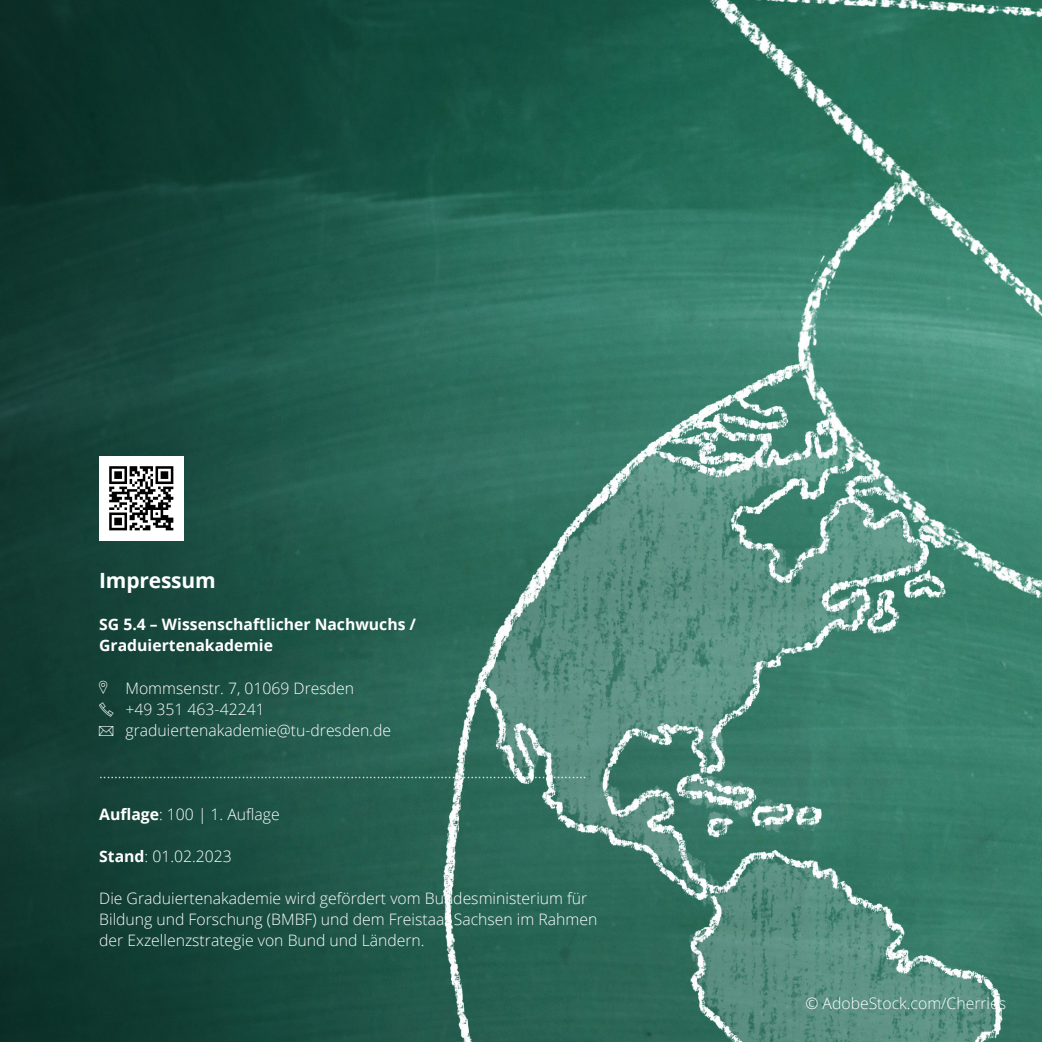
<style>
.page{position:relative;width:1042px;height:1042px;background:#fff}
.page>*{position:absolute;margin:0;border:0;box-sizing:border-box;transform-origin:0 0}
.H1_Impressum{font:700 21px "Open Sans";letter-spacing:-.01em;color:#fff}
.t1{font:300 15.75px/21px "Open Sans";color:#fff}
.t2{font:700 15.75px/21px "Open Sans";color:#fff}
.s1{font-family:"TUD Iconfont Light";font-weight:400}
.s2{font-weight:700}
</style>
<div class="page">
<img style="left:0;top:0;width:1042px;height:1042px">
<img style="left:99px;top:456px;width:85px;height:85px">
<h1 class="H1_Impressum" style="left:99px;top:566px;width:118px">Impressum</h1>
<p class="t2" style="left:99px;top:614px;width:318px">SG 5.4 – Wissenschaftlicher Nachwuchs /<br>Graduiertenakademie</p>
<p class="t1" style="left:99px;top:677px;width:293px"><span class="s1">⌖</span> Mommsenstr. 7, 01069 Dresden<br><span class="s1">℡</span> +49 351 463-42241<br><span class="s1">✉</span> graduiertenakademie@tu-dresden.de</p>
<p class="t1" style="left:99px;top:761px;width:489px">..................................................................................................................................</p>
<p class="t1" style="left:99px;top:803px;width:182px"><span class="s2">Auflage</span>: 100 | 1. Auflage</p>
<p class="t1" style="left:99px;top:845px;width:134px"><span class="s2">Stand</span>: 01.02.2023</p>
<p class="t1" style="left:99px;top:887px;width:500px">Die Graduiertenakademie wird gefördert vom Bundesministerium für<br>Bildung und Forschung (BMBF) und dem Freistaat Sachsen im Rahmen der Exzellenzstrategie von Bund und Ländern.</p>
<p class="t1" style="left:805px;top:992px;width:202px">© AdobeStock.com/Cherries</p>
</div>
